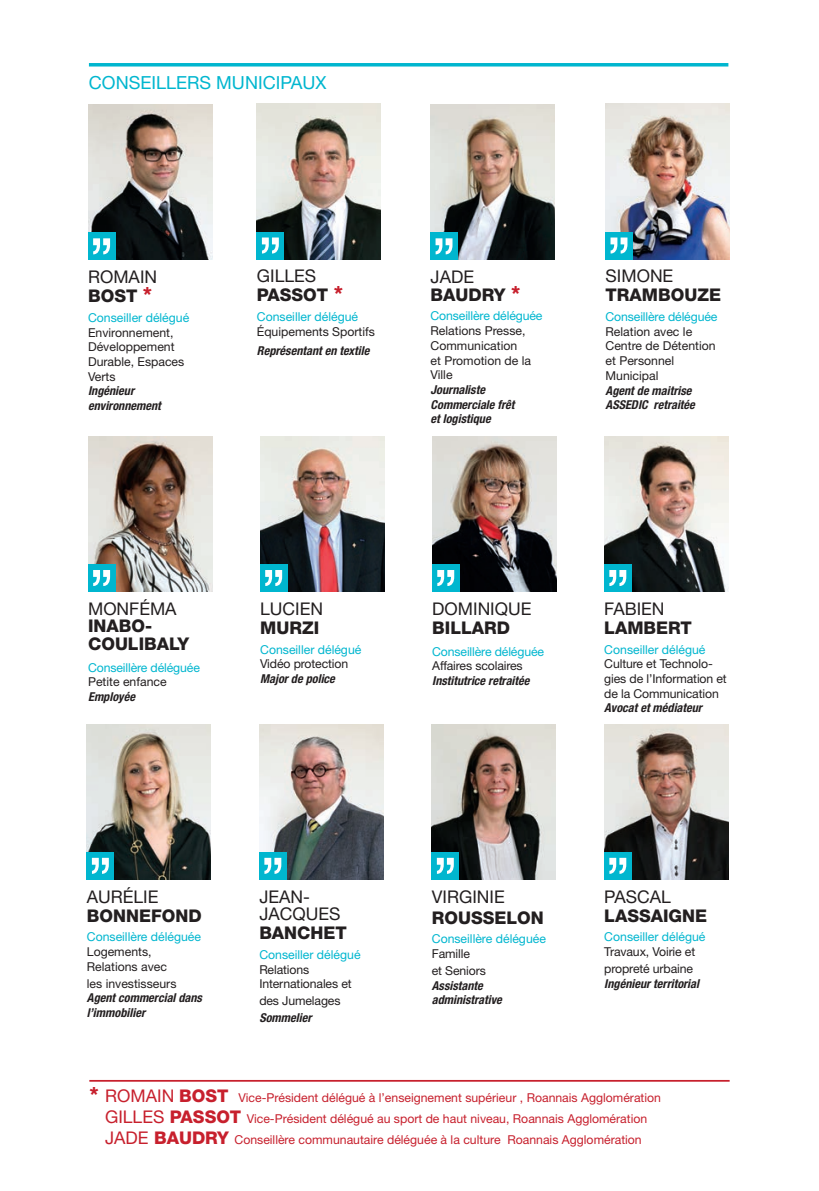
<style>
.page{position:relative;width:819px;height:1191px;background:#fff}
.page>*{position:absolute;margin:0;border:0;box-sizing:border-box;transform-origin:0 0}
.t1{font:18.03px "Helvetica Neue";color:#00b6cf}
.t2{font:17.5px/18.9px "Helvetica Neue";color:#231f20}
.t3{font:800 17.5px/17.5px "Helvetica Neue";color:#231f20}
.t4{font:17.5px "Helvetica Neue";color:#c7202d}
.t5{font:800 17.5px "Helvetica Neue";color:#c7202d}
.t6{font:12.25px/14.7px "Helvetica Neue";color:#231f20}
.t7{font:italic 700 condensed 12.25px/14.7px "Helvetica Neue";color:#231f20}
.t8{font:12.25px "Helvetica Neue";color:#00b6cf}
.t9{font:12.25px/21px "Helvetica Neue";color:#c7202d}
.s1{font-weight:800}
.s2{font-weight:800;font-size:21px;color:#c7202d}
.s3{font-weight:400}
.s4{font-size:21px;color:#c7202d}
.s5{font-weight:800;font-size:21px}
.s6{font-size:17.5px}
.s7{font-weight:800;font-size:17.5px}
</style>
<div class="page">
<img style="left:87px;top:724px;width:124px;height:155px">
<div style="left:87px;top:852px;width:27px;height:27px;background:#00b6cf"></div>
<svg style="left:92px;top:858px;width:17px;height:16px"></svg>
<img style="left:259px;top:724px;width:124px;height:155px">
<div style="left:259px;top:852px;width:27px;height:27px;background:#00b6cf"></div>
<svg style="left:264px;top:858px;width:17px;height:16px"></svg>
<img style="left:432px;top:724px;width:124px;height:155px">
<div style="left:432px;top:852px;width:27px;height:27px;background:#00b6cf"></div>
<svg style="left:437px;top:858px;width:17px;height:16px"></svg>
<img style="left:604px;top:724px;width:124px;height:155px">
<div style="left:604px;top:852px;width:27px;height:27px;background:#00b6cf"></div>
<svg style="left:609px;top:858px;width:17px;height:16px"></svg>
<img style="left:88px;top:436px;width:124px;height:155px">
<div style="left:88px;top:564px;width:27px;height:27px;background:#00b6cf"></div>
<svg style="left:93px;top:570px;width:17px;height:16px"></svg>
<img style="left:260px;top:436px;width:124px;height:155px">
<div style="left:260px;top:564px;width:27px;height:27px;background:#00b6cf"></div>
<svg style="left:265px;top:570px;width:17px;height:16px"></svg>
<img style="left:432px;top:436px;width:124px;height:155px">
<div style="left:432px;top:564px;width:27px;height:27px;background:#00b6cf"></div>
<svg style="left:437px;top:570px;width:17px;height:16px"></svg>
<img style="left:604px;top:436px;width:124px;height:155px">
<div style="left:604px;top:564px;width:27px;height:27px;background:#00b6cf"></div>
<svg style="left:609px;top:570px;width:17px;height:16px"></svg>
<img style="left:88px;top:105px;width:124px;height:155px">
<div style="left:88px;top:233px;width:27px;height:27px;background:#00b6cf"></div>
<svg style="left:93px;top:238px;width:17px;height:16px"></svg>
<img style="left:257px;top:104px;width:124px;height:155px">
<div style="left:257px;top:232px;width:27px;height:27px;background:#00b6cf"></div>
<svg style="left:262px;top:237px;width:17px;height:16px"></svg>
<img style="left:430px;top:105px;width:124px;height:155px">
<div style="left:430px;top:233px;width:27px;height:27px;background:#00b6cf"></div>
<svg style="left:435px;top:238px;width:17px;height:16px"></svg>
<img style="left:605px;top:104px;width:124px;height:155px">
<div style="left:605px;top:232px;width:27px;height:27px;background:#00b6cf"></div>
<svg style="left:610px;top:237px;width:17px;height:16px"></svg>
<svg style="left:89px;top:63px;width:639px;height:4px;background:#1fbed4"></svg>
<hr style="left:89px;top:1080px;width:640px;height:1px;background:#c7202d">
<h1 class="t1" style="left:89px;top:72px;width:155px">conseillers municipau</h1>
<h1 class="t1" style="left:315px;top:72px;width:13px">x</h1>
<h2 class="t2" style="left:88px;top:267px;width:66px">Romain<br><span class="s1">BOST</span> <span class="s2">*</span></h2>
<p class="t8" style="left:88px;top:310px;width:103px">Conseiller délégué</p>
<p class="t6" style="left:88px;top:325px;width:98px">Environnement,<br>Développement<br>Durable, Espaces<br>Verts</p>
<p class="t7" style="left:88px;top:383px;width:74px">Ingénieur environnement</p>
<h2 class="t2" style="left:257px;top:266px;width:88px">Gilles<br><span class="s1">PASSOT</span> <span class="s2">*</span></h2>
<p class="t8" style="left:257px;top:309px;width:103px">Conseiller délégué</p>
<p class="t6" style="left:257px;top:324px;width:119px">Équipements Sportifs</p>
<p class="t7" style="left:257px;top:343px;width:114px">Représentant en textile</p>
<h2 class="t3" style="left:430px;top:268px;width:91px"><span class="s3">Jade<br></span>BAUDRY <span class="s4">*</span></h2>
<p class="t8" style="left:430px;top:309px;width:113px">Conseillère déléguée</p>
<p class="t6" style="left:430px;top:323px;width:102px">Relations Presse,<br>Communication<br>et Promotion de la<br>Ville</p>
<p class="t7" style="left:430px;top:382px;width:85px">Journaliste<br>Commerciale frêt et logistique</p>
<h2 class="t2" style="left:605px;top:266px;width:69px">Si mon e</h2>
<h2 class="t3" style="left:605px;top:286px;width:117px">TRAMBOUZE</h2>
<p class="t8" style="left:605px;top:309px;width:113px">Conseillère déléguée</p>
<p class="t6" style="left:605px;top:324px;width:112px">Relation avec le<br>Centre de Détention et Personnel<br>Municipal</p>
<p class="t7" style="left:605px;top:383px;width:91px">Agent de maitrise<br>ASSEDIC retraitée</p>
<h2 class="t2" style="left:88px;top:599px;width:88px">Monféma</h2>
<h2 class="t3" style="left:88px;top:617px;width:103px">INABO-<br>COULIBALY</h2>
<p class="t8" style="left:88px;top:660px;width:113px">Conseillère déléguée</p>
<p class="t6" style="left:88px;top:674px;width:80px">Petite enfance</p>
<p class="t7" style="left:88px;top:689px;width:48px">Employée</p>
<h2 class="t2" style="left:260px;top:599px;width:61px">Luci en</h2>
<h2 class="t3" style="left:260px;top:619px;width:60px">MURZI</h2>
<p class="t8" style="left:260px;top:642px;width:103px">Conseiller délégué</p>
<p class="t6" style="left:260px;top:656px;width:90px">Vidéo protection</p>
<p class="t7" style="left:260px;top:671px;width:76px">Major de police</p>
<h2 class="t2" style="left:432px;top:599px;width:101px">Dominiqu e</h2>
<h2 class="t3" style="left:432px;top:619px;width:77px">BILLARD</h2>
<p class="t8" style="left:432px;top:644px;width:113px">Conseillère déléguée</p>
<p class="t6" style="left:432px;top:658px;width:92px">Affaires scolaires</p>
<p class="t7" style="left:432px;top:673px;width:99px">Institutrice retraitée</p>
<h2 class="t2" style="left:604px;top:599px;width:59px">Fabi en</h2>
<h2 class="t3" style="left:604px;top:619px;width:88px">LAMBERT</h2>
<p class="t8" style="left:604px;top:642px;width:103px">Conseiller délégué</p>
<p class="t6" style="left:604px;top:656px;width:124px">Culture et Technolo&shy;gies de l’Information et de la Communication</p>
<p class="t7" style="left:604px;top:700px;width:99px">Avocat et médiateur</p>
<h2 class="t2" style="left:87px;top:887px;width:73px">Auréli e</h2>
<h2 class="t3" style="left:87px;top:906px;width:114px">BONNEFOND</h2>
<p class="t8" style="left:87px;top:929px;width:116px">Conseillère déléguée</p>
<p class="t6" style="left:87px;top:944px;width:82px">Logements,<br>Relations avec</p>
<p class="t6" style="left:87px;top:975px;width:91px">les investisseurs</p>
<p class="t7" style="left:87px;top:990px;width:117px">Agent commercial dans l’immobilier</p>
<h2 class="t2" style="left:259px;top:887px;width:80px;line-height:17.5px">Jean-<br>Jacqu es</h2>
<h2 class="t3" style="left:259px;top:924px;width:88px">BANCHET</h2>
<p class="t8" style="left:259px;top:947px;width:103px">Conseiller délégué</p>
<p class="t6" style="left:259px;top:961px;width:94px">Relations<br>Internationales et</p>
<p class="t6" style="left:259px;top:993px;width:83px">des Jumelages</p>
<p class="t7" style="left:259px;top:1010px;width:54px">Sommelier</p>
<h2 class="t2" style="left:432px;top:887px;width:20px">Virgini</h2>
<h2 class="t2" style="left:494px;top:887px;width:12px">e</h2>
<h2 class="t3" style="left:432px;top:908px;width:113px">ROUSSELON</h2>
<p class="t8" style="left:432px;top:931px;width:116px">Conseillère déléguée</p>
<p class="t6" style="left:432px;top:945px;width:56px;line-height:16.8px">Famille<br>et Seniors</p>
<p class="t7" style="left:432px;top:977px;width:72px">Assistante administrative</p>
<h2 class="t2" style="left:604px;top:887px;width:23px">Pascal</h2>
<h2 class="t3" style="left:604px;top:906px;width:104px">LASSAIGNE</h2>
<p class="t8" style="left:604px;top:929px;width:103px">Conseiller délégué</p>
<p class="t6" style="left:604px;top:943px;width:92px;line-height:16.8px">Travaux, Voirie et propreté urbaine</p>
<p class="t7" style="left:604px;top:975px;width:96px">Ingénieur territorial</p>
<h2 class="t4" style="left:89px;top:1085px;width:67px"><span class="s5">*</span> Romain</h2>
<h2 class="t5" style="left:179px;top:1085px;width:39px">BOST</h2>
<p class="t9" style="left:105px;top:1086px;width:557px;text-indent:133px">Vice-Président délégué à l’enseignement supérieur , Roannais Agglomération<br><span class="s6">Gilles</span> <span class="s7">PASSOT</span> Vice-Président délégué au sport de haut niveau, Roannais Agglomération<br><span class="s6">Jade</span> <span class="s7">BAUDRY</span> Conseillère communautaire déléguée à la culture Roannais Agglomération</p>
</div>
